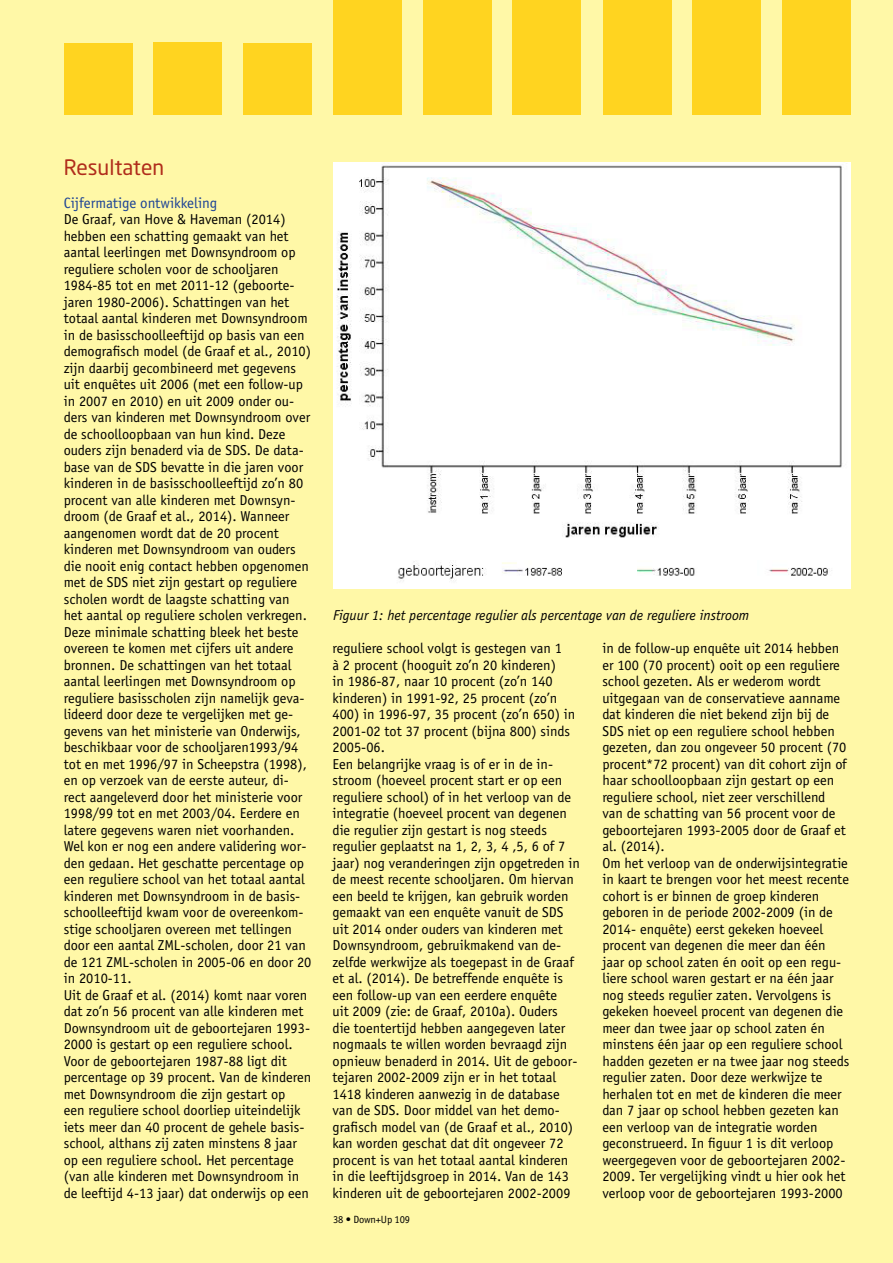
<style>
.page{position:relative;width:893px;height:1263px;background:#fff8a7}
.page>*{position:absolute;margin:0;border:0;box-sizing:border-box;transform-origin:0 0}
.t1{font:21px "Neo Sans Std";color:#b02c1b}
.t2{font:15px "Officina Sans";color:#1d4395}
.t3{font:14.4px/16.5px "Officina Sans";color:#000}
.t4{font:italic 14.4px "Officina Sans";color:#000}
.t5{font:10.5px "Officina Sans";letter-spacing:-.015em;color:#000}
</style>
<div class="page">
<div style="left:64px;top:43px;width:68px;height:72px;background:#ffd420"></div>
<div style="left:244px;top:43px;width:68px;height:72px;background:#ffd420"></div>
<div style="left:423px;top:0;width:69px;height:115px;background:#ffd420"></div>
<div style="left:512px;top:0;width:68px;height:115px;background:#ffd420"></div>
<div style="left:603px;top:0;width:68px;height:115px;background:#ffd420"></div>
<div style="left:693px;top:0;width:68px;height:115px;background:#ffd420"></div>
<div style="left:782px;top:0;width:68px;height:115px;background:#ffd420"></div>
<div style="left:333px;top:0;width:69px;height:115px;background:#ffd420"></div>
<div style="left:154px;top:43px;width:68px;height:72px;background:#ffd420"></div>
<img style="left:333px;top:162px;width:517px;height:426px">
<h1 class="t1" style="left:64px;top:154px;width:102px">Resultaten</h1>
<p class="t2" style="left:64px;top:194px;width:155px">Cijfermatige ontwikkeling</p>
<p class="t3" style="left:64px;top:211px;width:249px">De Graaf, van Hove &amp; Haveman (2014) hebben een schatting gemaakt van het aantal leerlingen met Downsyndroom op reguliere scholen voor de schooljaren 1984-85 tot en met 2011-12 (geboorte&shy;jaren 1980-2006). Schattingen van het totaal aantal kinderen met Downsyndroom in de basisschoolleeftijd op basis van een demografisch model (de Graaf et al., 2010) zijn daarbij gecombineerd met gegevens uit enquêtes uit 2006 (met een follow-up in 2007 en 2010) en uit 2009 onder ou&shy;ders van kinderen met Downsyndroom over de schoolloopbaan van hun kind. Deze ouders zijn benaderd via de SDS. De data&shy;base van de SDS bevatte in die jaren voor kinderen in de basisschoolleeftijd zo’n 80 procent van alle kinderen met Downsyn&shy;droom (de Graaf et al., 2014). Wanneer aangenomen wordt dat de 20 procent kinderen met Downsyndroom van ouders die nooit enig contact hebben opgenomen met de SDS niet zijn gestart op reguliere scholen wordt de laagste schatting van het aantal op reguliere scholen verkregen.<br>Deze minimale schatting bleek het beste overeen te komen met cijfers uit andere bronnen. De schattingen van het totaal aantal leerlingen met Downsyndroom op reguliere basisscholen zijn namelijk geva&shy;lideerd door deze te vergelijken met ge&shy;gevens van het ministerie van Onderwijs, beschikbaar voor de schooljaren1993/94 tot en met 1996/97 in Scheepstra (1998), en op verzoek van de eerste auteur, di&shy;rect aangeleverd door het ministerie voor 1998/99 tot en met 2003/04. Eerdere en latere gegevens waren niet voorhanden.<br>Wel kon er nog een andere validering wor&shy;den gedaan. Het geschatte percentage op een reguliere school van het totaal aantal kinderen met Downsyndroom in de basis&shy;schoolleeftijd kwam voor de overeenkom&shy;stige schooljaren overeen met tellingen door een aantal ZML-scholen, door 21 van de 121 ZML-scholen in 2005-06 en door 20 in 2010-11.<br>Uit de Graaf et al. (2014) komt naar voren dat zo’n 56 procent van alle kinderen met Downsyndroom uit de geboortejaren 1993- 2000 is gestart op een reguliere school.<br>Voor de geboortejaren 1987-88 ligt dit percentage op 39 procent. Van de kinderen met Downsyndroom die zijn gestart op<br>een reguliere school doorliep uiteindelijk iets meer dan 40 procent de gehele basis&shy;school, althans zij zaten minstens 8 jaar op een reguliere school. Het percentage (van alle kinderen met Downsyndroom in de leeftijd 4-13 jaar) dat onderwijs op een</p>
<p class="t4" style="left:333px;top:607px;width:418px">Figuur 1: het percentage regulier als percentage van de reguliere instroom</p>
<p class="t3" style="left:332px;top:640px;width:249px">reguliere school volgt is gestegen van 1<br>à 2 procent (hooguit zo’n 20 kinderen)<br>in 1986-87, naar 10 procent (zo’n 140 kinderen) in 1991-92, 25 procent (zo’n 400) in 1996-97, 35 procent (zo’n 650) in 2001-02 tot 37 procent (bijna 800) sinds 2005-06.<br>Een belangrijke vraag is of er in de in&shy;stroom (hoeveel procent start er op een reguliere school) of in het verloop van de integratie (hoeveel procent van degenen die regulier zijn gestart is nog steeds regulier geplaatst na 1, 2, 3, 4 ,5, 6 of 7 jaar) nog veranderingen zijn opgetreden in de meest recente schooljaren. Om hiervan een beeld te krijgen, kan gebruik worden gemaakt van een enquête vanuit de SDS uit 2014 onder ouders van kinderen met Downsyndroom, gebruikmakend van de&shy;zelfde werkwijze als toegepast in de Graaf et al. (2014). De betreffende enquête is een follow-up van een eerdere enquête<br>uit 2009 (zie: de Graaf, 2010a). Ouders<br>die toentertijd hebben aangegeven later nogmaals te willen worden bevraagd zijn opnieuw benaderd in 2014. Uit de geboor&shy;tejaren 2002-2009 zijn er in het totaal 1418 kinderen aanwezig in de database van de SDS. Door middel van het demo&shy;grafisch model van (de Graaf et al., 2010) kan worden geschat dat dit ongeveer 72 procent is van het totaal aantal kinderen in die leeftijdsgroep in 2014. Van de 143 kinderen uit de geboortejaren 2002-2009</p>
<p class="t3" style="left:602px;top:640px;width:249px">in de follow-up enquête uit 2014 hebben er 100 (70 procent) ooit op een reguliere school gezeten. Als er wederom wordt uitgegaan van de conservatieve aanname dat kinderen die niet bekend zijn bij de SDS niet op een reguliere school hebben gezeten, dan zou ongeveer 50 procent (70 procent*72 procent) van dit cohort zijn of haar schoolloopbaan zijn gestart op een reguliere school, niet zeer verschillend van de schatting van 56 procent voor de geboortejaren 1993-2005 door de Graaf et al. (2014).<br>Om het verloop van de onderwijsintegratie in kaart te brengen voor het meest recente cohort is er binnen de groep kinderen geboren in de periode 2002-2009 (in de 2014- enquête) eerst gekeken hoeveel procent van degenen die meer dan één jaar op school zaten én ooit op een regu&shy;liere school waren gestart er na één jaar nog steeds regulier zaten. Vervolgens is gekeken hoeveel procent van degenen die meer dan twee jaar op school zaten én minstens één jaar op een reguliere school hadden gezeten er na twee jaar nog steeds regulier zaten. Door deze werkwijze te herhalen tot en met de kinderen die meer dan 7 jaar op school hebben gezeten kan een verloop van de integratie worden geconstrueerd. In figuur 1 is dit verloop weergegeven voor de geboortejaren 2002- 2009. Ter vergelijking vindt u hier ook het verloop voor de geboortejaren 1993-2000</p>
<p class="t5" style="left:333px;top:1213px;width:78px">38 • Down+Up 109</p>
</div>
